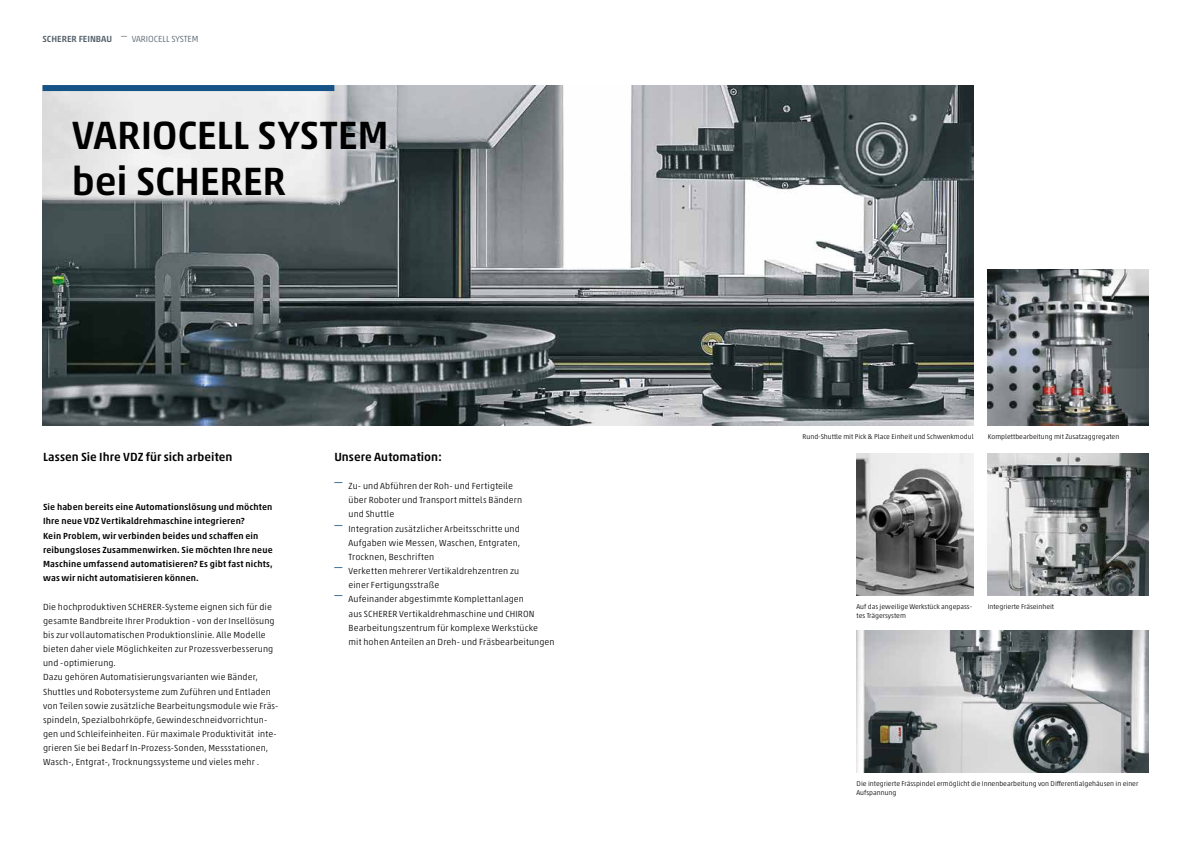
<style>
.page{position:relative;width:1191px;height:842px;background:#fff}
.page>*{position:absolute;margin:0;border:0;box-sizing:border-box;transform-origin:0 0}
.t1{font:500 40px/46px "Akko W1 G";letter-spacing:-.01em;color:#000}
.t2{font:500 16px "Akko W1 G";color:#165386}
.t3{font:500 12px "Akko W1 G";letter-spacing:.005em;color:#000}
.t4{font:500 12px "Akko W1 G";color:#54616c}
.t5{font:300 9px/14.2px "Akko W1 G";letter-spacing:.015em;color:#000}
.t6{font:500 9px/14.2px "Akko W1 G";letter-spacing:.015em;color:#000}
.t7{font:300 9px "Akko W1 G";color:#54616c}
.t8{font:500 9px "Akko W1 G";color:#54616c}
.t9{font:300 7px/9px "Akko W1 G";color:#000}
</style>
<div class="page">
<img style="left:43px;top:85px;width:930px;height:340px">
<img style="left:988px;top:454px;width:160px;height:141px">
<img style="left:856px;top:631px;width:292px;height:141px">
<img style="left:987px;top:269px;width:161px;height:156px">
<img style="left:856px;top:454px;width:117px;height:141px">
<div style="left:43px;top:85px;width:291px;height:6px;background:#165386"></div>
<p class="t8" style="left:43px;top:33px;width:71px">SCHERER FEINBAU</p>
<h3 class="t4" style="left:121px;top:22px;width:7px">_</h3>
<p class="t7" style="left:132px;top:33px;width:68px">VARIOCELL SYSTEM</p>
<h1 class="t1" style="left:72px;top:109px;width:318px">VARIOCELL SYSTEM bei SCHERER</h1>
<h3 class="t3" style="left:43px;top:448px;width:191px">Lassen Sie Ihre VDZ für sich arbeiten</h3>
<p class="t6" style="left:43px;top:499px;width:231px">Sie haben bereits eine Automationslösung und möchten Ihre neue VDZ Vertikaldrehmaschine integrieren?<br>Kein Problem, wir verbinden beides und schaffen ein reibungsloses Zusammenwirken. Sie möchten Ihre neue Maschine umfassend automatisieren? Es gibt fast nichts, was wir nicht automatisieren können.</p>
<p class="t5" style="left:43px;top:599px;width:237px">Die hochproduktiven SCHERER-Systeme eignen sich für die gesamte Bandbreite Ihrer Produktion - von der Insellösung bis zur vollautomatischen Produktionslinie. Alle Modelle bieten daher viele Möglichkeiten zur Prozessverbesserung und -optimierung.<br>Dazu gehören Automatisierungsvarianten wie Bänder, Shuttles und Robotersysteme zum Zuführen und Entladen von Teilen sowie zusätzliche Bearbeitungsmodule wie Fräs&shy;spindeln, Spezialbohrköpfe, Gewindeschneidvorrichtun&shy;gen und Schleifeinheiten. Für maximale Produktivität inte&shy;grieren Sie bei Bedarf In-Prozess-Sonden, Messstationen, Wasch-, Entgrat-, Trocknungssysteme und vieles mehr .</p>
<h3 class="t3" style="left:334px;top:448px;width:109px">Unsere Automation:</h3>
<h2 class="t2" style="left:334px;top:464px;width:9px">_</h2>
<p class="t5" style="left:348px;top:478px;width:175px">Zu- und Abführen der Roh- und Fertigteile über Roboter und Transport mittels Bändern und Shuttle</p>
<h2 class="t2" style="left:334px;top:506px;width:9px">_</h2>
<p class="t5" style="left:348px;top:521px;width:173px;text-align:justify">Integration zusätzlicher Arbeitsschritte und Aufgaben wie Messen, Waschen, Entgraten, Trocknen, Beschriften</p>
<h2 class="t2" style="left:334px;top:549px;width:9px">_</h2>
<p class="t5" style="left:348px;top:563px;width:172px">Verketten mehrerer Vertikaldrehzentren zu einer Fertigungsstraße</p>
<h2 class="t2" style="left:334px;top:577px;width:9px">_</h2>
<p class="t5" style="left:348px;top:592px;width:208px">Aufeinander abgestimmte Komplettanlagen<br>aus SCHERER Vertikaldrehmaschine und CHIRON Bearbeitungszentrum für komplexe Werkstücke<br>mit hohen Anteilen an Dreh- und Fräsbearbeitungen</p>
<p class="t9" style="left:802px;top:432px;width:172px">Rund-Shuttle mit Pick &amp; Place Einheit und Schwenkmodul</p>
<p class="t9" style="left:987px;top:432px;width:133px">Komplettbearbeitung mit Zusatzaggregaten</p>
<p class="t9" style="left:856px;top:602px;width:117px">Auf das jeweilige Werkstück angepass-</p>
<p class="t9" style="left:987px;top:602px;width:68px">Integrierte Fräseinheit</p>
<p class="t9" style="left:856px;top:611px;width:51px">tes Trägersystem</p>
<p class="t9" style="left:856px;top:779px;width:283px">Die integrierte Frässpindel ermöglicht die Innenbearbeitung von Differentialgehäusen in einer<br>Aufspannung</p>
</div>
